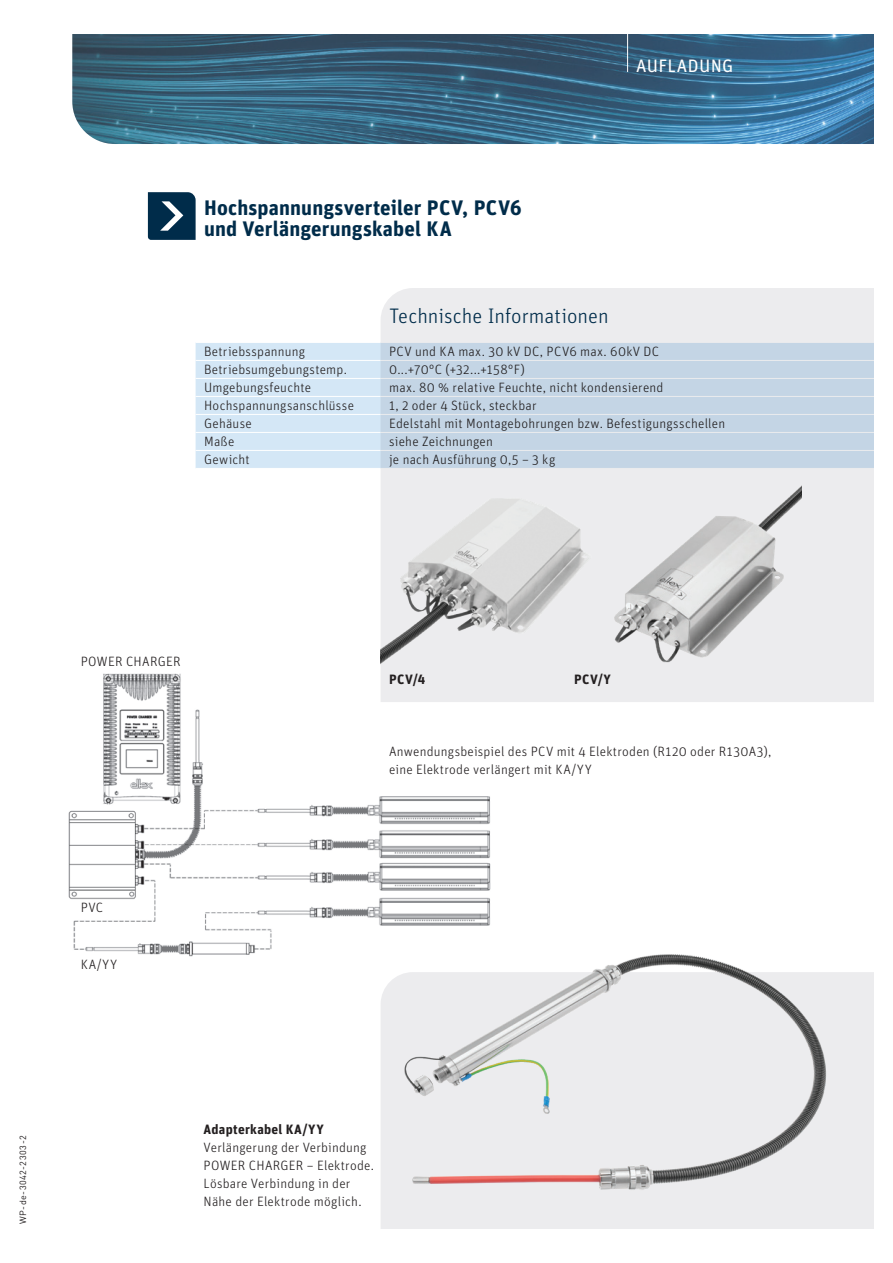
<style>
.page{position:relative;width:893px;height:1263px;background:#fff}
.page>*{position:absolute;margin:0;border:0;box-sizing:border-box;transform-origin:0 0}
._01_Zwischenhead_2_Z{font:700 21px/21px "Unit OT";letter-spacing:.005em;color:#002c4a}
._01_Zwischenhead_2_Z-2{font:300 21px "Unit OT";color:#002c4a}
._01_Kopf{font:18px "Unit OT";letter-spacing:.015em;color:#fff}
._02_Text{font:300 13.5px/18px "Unit OT";letter-spacing:.015em;color:#231f20}
._02_Text-2{font:700 13.5px "Unit OT";letter-spacing:.025em;color:#231f20}
.t1{font:9px "DIN Pro";letter-spacing:.065em;color:#231f20}
</style>
<div class="page">
<img style="left:72px;top:34px;width:802px;height:110px">
<div style="left:381px;top:288px;width:493px;height:414px;background:#ececee"></div>
<div style="left:381px;top:972px;width:493px;height:257px;background:#ececee"></div>
<svg style="left:148px;top:192px;width:48px;height:48px;background:#1e455f"></svg>
<img style="left:68px;top:648px;width:536px;height:342px">
<img style="left:389px;top:944px;width:449px;height:276px">
<img style="left:381px;top:493px;width:201px;height:180px">
<div style="left:81px;top:959px;width:57px;height:19px;background:#fff"></div>
<div style="left:81px;top:901px;width:38px;height:15px;background:#fff"></div>
<img style="left:582px;top:481px;width:219px;height:195px">
<hr style="left:627px;top:0;width:1px;height:72px;background:#fff">
<svg style="left:196px;top:343px;width:678px;height:125px;background:#c8d9e9"></svg>
<hr style="left:381px;top:342px;width:512px;height:1px;background:#fff">
<hr style="left:196px;top:360px;width:185px;height:1px;background:#fff">
<hr style="left:381px;top:360px;width:512px;height:1px;background:#fff">
<hr style="left:196px;top:378px;width:185px;height:1px;background:#fff">
<hr style="left:381px;top:378px;width:512px;height:1px;background:#fff">
<hr style="left:196px;top:396px;width:185px;height:1px;background:#fff">
<hr style="left:381px;top:396px;width:512px;height:1px;background:#fff">
<hr style="left:196px;top:414px;width:185px;height:1px;background:#fff">
<hr style="left:381px;top:414px;width:512px;height:1px;background:#fff">
<hr style="left:196px;top:432px;width:185px;height:1px;background:#fff">
<hr style="left:381px;top:432px;width:512px;height:1px;background:#fff">
<hr style="left:196px;top:450px;width:185px;height:1px;background:#fff">
<hr style="left:381px;top:450px;width:512px;height:1px;background:#fff">
<hr style="left:381px;top:468px;width:512px;height:1px;background:#fff">
<p class="_01_Kopf" style="left:636px;top:54px;width:99px">AUFLADUNG</p>
<p class="_01_Zwischenhead_2_Z" style="left:204px;top:196px;width:319px">Hochspannungsverteiler PCV, PCV6 und Verlängerungskabel KA</p>
<p class="_01_Zwischenhead_2_Z-2" style="left:389px;top:303px;width:221px">Technische Informationen</p>
<p class="_02_Text" style="left:204px;top:342px;width:103px">Betriebsspannung</p>
<p class="_02_Text" style="left:389px;top:342px;width:272px">PCV und KA max. 30 kV DC, PCV6 max. 60kV DC</p>
<p class="_02_Text" style="left:204px;top:360px;width:144px">Betriebsumgebungstemp.</p>
<p class="_02_Text" style="left:389px;top:360px;width:137px">0...+70°C (+32...+158°F)</p>
<p class="_02_Text" style="left:204px;top:378px;width:108px">Umgebungsfeuchte</p>
<p class="_02_Text" style="left:389px;top:378px;width:276px">max. 80 % relative Feuchte, nicht kondensierend</p>
<p class="_02_Text" style="left:204px;top:396px;width:151px">Hochspannungsanschlüsse</p>
<p class="_02_Text" style="left:389px;top:396px;width:149px">1, 2 oder 4 Stück, steckbar</p>
<p class="_02_Text" style="left:204px;top:414px;width:49px">Gehäuse</p>
<p class="_02_Text" style="left:389px;top:414px;width:338px">Edelstahl mit Montagebohrungen bzw. Befestigungsschellen</p>
<p class="_02_Text" style="left:204px;top:432px;width:32px">Maße</p>
<p class="_02_Text" style="left:389px;top:432px;width:105px">siehe Zeichnungen</p>
<p class="_02_Text" style="left:204px;top:450px;width:47px">Gewicht</p>
<p class="_02_Text" style="left:389px;top:450px;width:168px">je nach Ausführung 0,5 – 3 kg</p>
<p class="_02_Text" style="left:81px;top:652px;width:101px">POWER CHARGER</p>
<p class="_02_Text" style="left:81px;top:899px;width:24px">PVC</p>
<p class="_02_Text" style="left:81px;top:956px;width:38px">KA/YY</p>
<p class="_02_Text-2" style="left:389px;top:671px;width:37px">PCV/4</p>
<p class="_02_Text-2" style="left:574px;top:671px;width:38px">PCV/Y</p>
<p class="_02_Text" style="left:389px;top:742px;width:384px">Anwendungsbeispiel des PCV mit 4 Elektroden (R120 oder R130A3), eine Elektrode verlängert mit KA/YY</p>
<p class="t1" style="left:17px;top:1224px;width:90px;rotate:-90deg">WP-de-3042-2303-2</p>
<p class="_02_Text-2" style="left:204px;top:1121px;width:122px">Adapterkabel KA/YY</p>
<p class="_02_Text" style="left:204px;top:1138px;width:164px">Verlängerung der Verbindung</p>
<p class="_02_Text" style="left:204px;top:1156px;width:172px">POWER CHARGER – Elektrode.</p>
<p class="_02_Text" style="left:204px;top:1174px;width:148px">Lösbare Verbindung in der</p>
<p class="_02_Text" style="left:204px;top:1192px;width:160px">Nähe der Elektrode möglich.</p>
</div>
